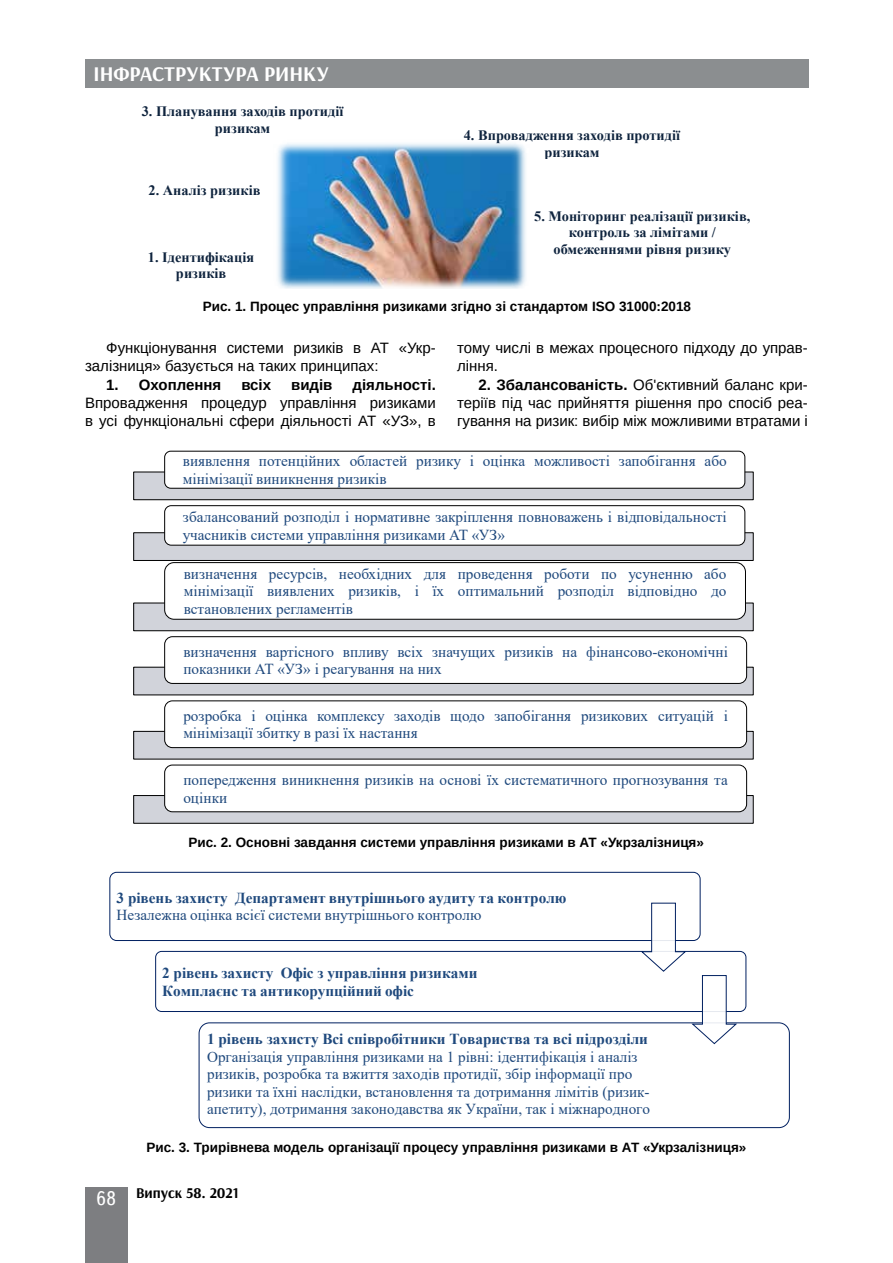
<style>
.page{position:relative;width:893px;height:1263px;background:#fff}
.page>*{position:absolute;margin:0;border:0;box-sizing:border-box;transform-origin:0 0}
.t1{font:700 21px "Arsenal";color:#fff}
.t2{font:15.3px/17.5px "Times New Roman";color:#1f497d}
.t3{font:15.15px/17.4px "Times New Roman";color:#1f497d}
.t4{font:700 15.15px/17.2px "Times New Roman";color:#1f497d}
.t5{font:15px/18.1px "Arimo";color:#000}
.t6{font:700 15px "Arimo";color:#000}
.t7{font:700 15px "Arsenal";color:#000}
.t8{font:700 14.4px/16.5px "Times New Roman";color:#0f243e;text-align:center}
.t9{font:700 13.5px "Arimo";color:#000}
.s1{font-weight:700}
.s2{font-family:"Ukrainian Text";font-weight:400;font-size:19.5px;color:#fff}
</style>
<div class="page">
<div style="left:85px;top:59px;width:723px;height:29px;background:#8b8e90"></div>
<div style="left:85px;top:1186px;width:43px;height:76px;background:#7d7e81"></div>
<img style="left:277px;top:143px;width:249px;height:145px">
<div style="left:134px;top:472px;width:619px;height:28px;background:#cccfd7"></div>
<div style="left:133px;top:472px;width:621px;height:28px;border:1px solid #000"></div>
<div style="left:164px;top:451px;width:581px;height:37px;background:#fff;border:1px solid #000;border-radius:6px"></div>
<div style="left:134px;top:533px;width:619px;height:27px;background:#cccfd7"></div>
<div style="left:133px;top:532px;width:621px;height:29px;border:1px solid #000"></div>
<div style="left:164px;top:505px;width:581px;height:40px;background:#fff;border:1px solid #000;border-radius:7px"></div>
<div style="left:134px;top:603px;width:619px;height:28px;background:#cccfd7"></div>
<div style="left:133px;top:603px;width:621px;height:28px;border:1px solid #000"></div>
<div style="left:165px;top:563px;width:580px;height:56px;background:#fff;border-radius:9px"></div>
<div style="left:164px;top:562px;width:582px;height:57px;border:1px solid #000;border-radius:9px"></div>
<div style="left:134px;top:667px;width:619px;height:28px;background:#cccfd7"></div>
<div style="left:164px;top:636px;width:583px;height:48px;background:#fff;border:1px solid #000;border-radius:8px"></div>
<div style="left:134px;top:731px;width:619px;height:28px;background:#cccfd7"></div>
<div style="left:164px;top:700px;width:583px;height:48px;background:#fff;border:1px solid #000;border-radius:8px"></div>
<div style="left:134px;top:795px;width:619px;height:28px;background:#cccfd7"></div>
<div style="left:164px;top:765px;width:583px;height:47px;background:#fff;border:1px solid #000;border-radius:8px"></div>
<div style="left:110px;top:872px;width:590px;height:69px;background:#fff;border:1px solid #002060;border-radius:7px"></div>
<div style="left:155px;top:951px;width:591px;height:61px;background:#fff;border:1px solid #002060;border-radius:6px"></div>
<div style="left:199px;top:1023px;width:590px;height:105px;background:#fff;border:1px solid #002060;border-radius:10px"></div>
<svg style="left:641px;top:903px;width:45px;height:69px"></svg>
<svg style="left:692px;top:975px;width:45px;height:69px"></svg>
<h1 class="t1" style="left:94px;top:61px;width:237px">ІНФРАСТРУКТУРА РИНКУ</h1>
<p class="t8" style="left:142px;top:102px;width:203px;line-height:17.1px">3. Планування заходів протидії ризикам</p>
<p class="t8" style="left:149px;top:182px;width:113px">2. Аналіз ризиків</p>
<p class="t8" style="left:464px;top:127px;width:218px">4. Впровадження заходів протидії ризикам</p>
<p class="t8" style="left:534px;top:207px;width:218px">5. Моніторинг реалізації ризиків, контроль за лімітами / обмеженнями рівня ризику</p>
<p class="t8" style="left:148px;top:248px;width:108px">1. Ідентифікація ризиків</p>
<p class="t9" style="left:203px;top:297px;width:490px">Рис. 1. Процес управління ризиками згідно зі стандартом ISO 31000:2018</p>
<p class="t5" style="left:85px;top:339px;width:352px;text-indent:21px">Функціонування системи ризиків в АТ «Укр&shy;залізниця» базується на таких принципах:</p>
<p class="t6" style="left:106px;top:374px;width:116px">1. Охоплення</p>
<p class="t6" style="left:241px;top:374px;width:31px">всіх</p>
<p class="t6" style="left:291px;top:374px;width:43px">видів</p>
<p class="t6" style="left:353px;top:374px;width:85px">діяльності.</p>
<p class="t5" style="left:85px;top:394px;width:352px">Впровадження процедур управління ризиками в усі функціональні сфери діяльності АТ «УЗ», в</p>
<p class="t5" style="left:457px;top:339px;width:352px">тому числі в межах процесного підходу до управ&shy;ління.</p>
<p class="t5" style="left:457px;top:375px;width:352px;text-align:justify;text-indent:21px"><span class="s1">2. Збалансованість.</span> Об'єктивний баланс кри&shy;теріїв під час прийняття рішення про спосіб реа&shy;гування на ризик: вибір між можливими втратами і</p>
<p class="t2" style="left:183px;top:452px;width:545px">виявлення потенційних областей ризику і оцінка можливості запобігання або мінімізації виникнення ризиків</p>
<p class="t2" style="left:183px;top:508px;width:545px">збалансований розподіл і нормативне закріплення повноважень і відповідальності учасників системи управління ризиками АТ «УЗ»</p>
<p class="t2" style="left:184px;top:564px;width:544px;text-align:justify">визначення ресурсів, необхідних для проведення роботи по усуненню або мінімізації виявлених ризиків, і їх оптимальний розподіл відповідно до встановлених регламентів</p>
<p class="t2" style="left:183px;top:642px;width:546px">визначення вартісного впливу всіх значущих ризиків на фінансово-економічні показники АТ «УЗ» і реагування на них</p>
<p class="t2" style="left:183px;top:706px;width:546px">розробка і оцінка комплексу заходів щодо запобігання ризикових ситуацій і мінімізації збитку в разі їх настання</p>
<p class="t2" style="left:183px;top:771px;width:546px">попередження виникнення ризиків на основі їх систематичного прогнозування та оцінки</p>
<p class="t9" style="left:188px;top:833px;width:517px">Рис. 2. Основні завдання системи управління ризиками в АТ «Укрзалізниця»</p>
<p class="t4" style="left:117px;top:889px;width:451px">3 рівень захисту Департамент внутрішнього аудиту та контролю</p>
<p class="t3" style="left:117px;top:906px;width:366px">Незалежна оцінка всієї системи внутрішнього контролю</p>
<p class="t4" style="left:162px;top:964px;width:317px">2 рівень захисту Офіс з управління ризиками<br>Комплаєнс та антикорупційний офіс</p>
<p class="t4" style="left:207px;top:1030px;width:442px">1 рівень захисту Всі співробітники Товариства та всі підрозділи</p>
<p class="t3" style="left:207px;top:1047px;width:444px">Організація управління ризиками на 1 рівні: ідентифікація і аналіз ризиків, розробка та вжиття заходів протидії, збір інформації про ризики та їхні наслідки, встановлення та дотримання лімітів (ризик&shy;апетиту), дотримання законодавства як України, так і міжнародного</p>
<p class="t9" style="left:146px;top:1138px;width:601px">Рис. 3. Трирівнева модель організації процесу управління ризиками в АТ «Укрзалізниця»</p>
<p class="t7" style="left:96px;top:1183px;width:144px"><span class="s2">68</span> Випуск 58. 2021</p>
</div>
